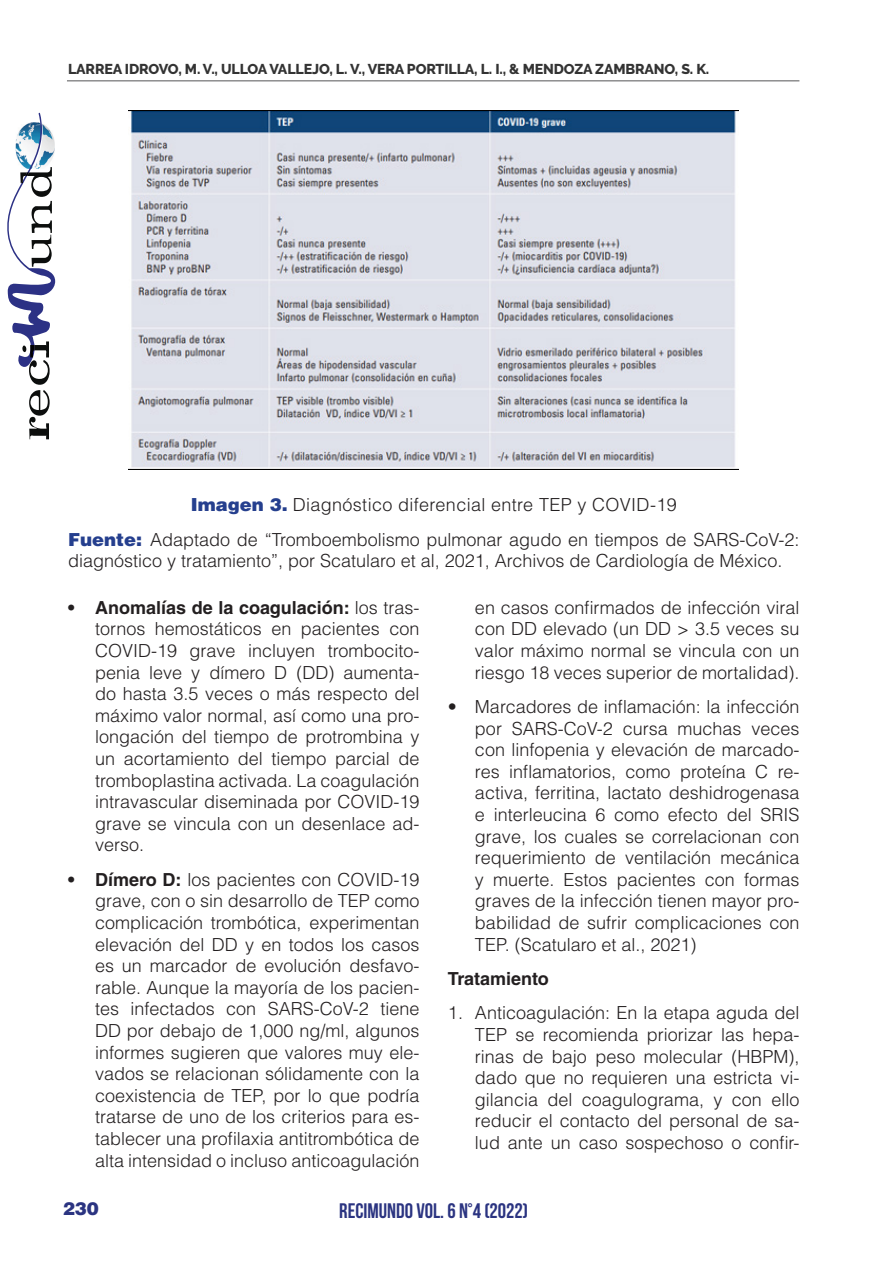
<style>
.page{position:relative;width:893px;height:1263px;background:#fff}
.page>*{position:absolute;margin:0;border:0;box-sizing:border-box;transform-origin:0 0}
.t1{font:700 21px "Bebas Neue";color:#2b3481}
.t2{font:300 18px/21.6px "Helvetica LT Std";color:#231f20;text-align:justify}
.t3{font:300 18px "Helvetica LT Std";letter-spacing:.02em;color:#231f20}
.t4{font:700 18px "Helvetica LT Std";color:#231f20}
.t5{font:900 18px "Helvetica LT Std";color:#2b3481}
.t6{font:800 14.25px "Raleway";letter-spacing:-.01em;color:#333}
.s1{font-weight:900;color:#253f8e}
.s2{font-weight:700}
</style>
<div class="page">
<hr style="left:67px;top:80px;width:732px;height:1px;background:#545557">
<svg style="left:7px;top:113px;width:48px;height:326px"></svg>
<img style="left:129px;top:111px;width:610px;height:358px">
<p class="t6" style="left:68px;top:61px;width:643px">LARREA IDROVO, M. V., ULLOA VALLEJO, L. V., VERA PORTILLA, L. I., &amp; MENDOZA ZAMBRANO, S. K.</p>
<p class="t3" style="left:191px;top:493px;width:487px"><span class="s1">Imagen 3.</span> Diagnóstico diferencial entre TEP y COVID-19</p>
<p class="t2" style="left:68px;top:528px;width:733px"><span class="s1">Fuente:</span> Adaptado de “Tromboembolismo pulmonar agudo en tiempos de SARS-CoV-2: diagnóstico y tratamiento”, por Scatularo et al, 2021, Archivos de Cardiología de México.</p>
<p class="t2" style="left:95px;top:596px;width:326px;text-indent:-27px"><span class="s2">• Anomalías de la coagulación:</span> los tras&shy;tornos hemostáticos en pacientes con COVID-19 grave incluyen trombocito&shy;penia leve y dímero D (DD) aumenta&shy;do hasta 3.5 veces o más respecto del máximo valor normal, así como una pro&shy;longación del tiempo de protrombina y un acortamiento del tiempo parcial de tromboplastina activada. La coagulación intravascular diseminada por COVID-19 grave se vincula con un desenlace ad&shy;verso.</p>
<p class="t2" style="left:95px;top:868px;width:326px;text-indent:-27px"><span class="s2">• Dímero D:</span> los pacientes con COVID-19 grave, con o sin desarrollo de TEP como complicación trombótica, experimentan elevación del DD y en todos los casos es un marcador de evolución desfavo&shy;rable. Aunque la mayoría de los pacien&shy;tes infectados con SARS-CoV-2 tiene DD por debajo de 1,000 ng/ml, algunos informes sugieren que valores muy ele&shy;vados se relacionan sólidamente con la coexistencia de TEP, por lo que podría tratarse de uno de los criterios para es&shy;tablecer una profilaxia antitrombótica de alta intensidad o incluso anticoagulación</p>
<p class="t2" style="left:475px;top:596px;width:326px">en casos confirmados de infección viral con DD elevado (un DD &gt; 3.5 veces su valor máximo normal se vincula con un riesgo 18 veces superior de mortalidad).</p>
<p class="t2" style="left:475px;top:695px;width:326px;text-indent:-27px">• Marcadores de inflamación: la infección por SARS-CoV-2 cursa muchas veces con linfopenia y elevación de marcado&shy;res inflamatorios, como proteína C re&shy;activa, ferritina, lactato deshidrogenasa e interleucina 6 como efecto del SRIS grave, los cuales se correlacionan con requerimiento de ventilación mecánica y muerte. Estos pacientes con formas graves de la infección tienen mayor pro&shy;babilidad de sufrir complicaciones con TEP. (Scatularo et al., 2021)</p>
<p class="t4" style="left:448px;top:967px;width:102px">Tratamiento</p>
<p class="t2" style="left:475px;top:1002px;width:326px;text-indent:-27px">1. Anticoagulación: En la etapa aguda del TEP se recomienda priorizar las hepa&shy;rinas de bajo peso molecular (HBPM), dado que no requieren una estricta vi&shy;gilancia del coagulograma, y con ello reducir el contacto del personal de sa&shy;lud ante un caso sospechoso o confir-</p>
<p class="t5" style="left:63px;top:1197px;width:38px">230</p>
<p class="t1" style="left:339px;top:1199px;width:190px">RECIMUNDO VOL. 6 N°4 (2022)</p>
</div>
